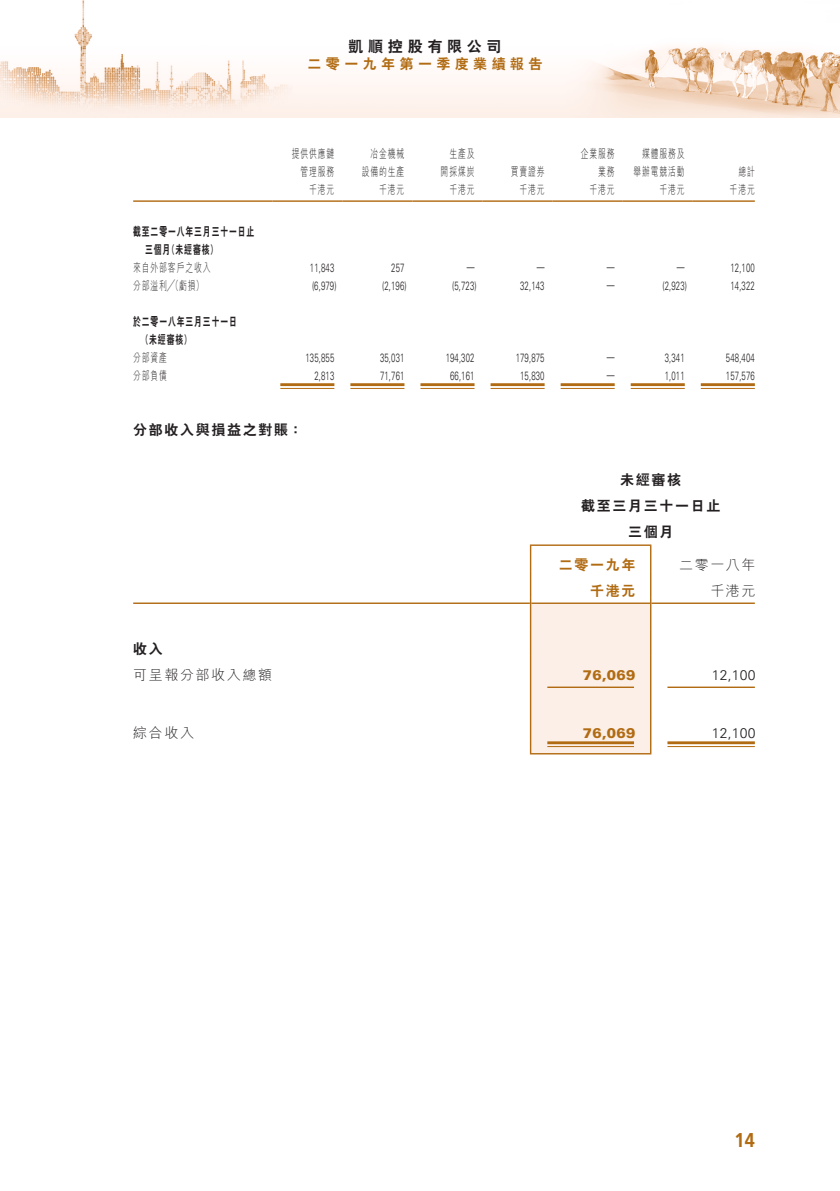
<style>
.page{position:relative;width:840px;height:1191px;background:#fff}
.page>*{position:absolute;margin:0;border:0;box-sizing:border-box;transform-origin:0 0}
.t1{font:700 20px "Frutiger LT Std";color:#b16b12;scale:.9 1}
.t2{font:800 15px "C Hei 2 HK";letter-spacing:.315em;color:#231f20}
._26___P2__Note{font:800 14px/26px "C Hei 2 HK";letter-spacing:.115em;color:#231f20;text-align:center}
._26___P2__Note-2{font:800 14px "C Hei 2 HK";letter-spacing:.315em;color:#b16b12}
._26___P2__Note-3{font:300 14px "M Hei HK";letter-spacing:.115em;color:#231f20}
._26___P2__Note-4{font:300 14px "Univers LT Std";letter-spacing:.015em;color:#231f20}
._26___P2__Note-5{font:900 14px "Univers LT Std";letter-spacing:.015em;color:#b16b12}
._26___P2__Note-6{font:300 12px "Univers LT Std";letter-spacing:.015em;color:#231f20;scale:.65 1}
._26___P2__Note-7{font:300 12px/18px "M Hei HK";letter-spacing:.115em;color:#231f20;text-align:right;scale:.65 1}
._26___P2__Note-8{font:800 12px/18px "C Hei 2 HK";letter-spacing:.115em;color:#231f20;text-align:center;scale:.65 1}
</style>
<div class="page">
<img style="left:0;top:0;width:839px;height:118px">
<hr style="left:133px;top:200px;width:139px;height:2px;background:#b16b12">
<hr style="left:272px;top:200px;width:70px;height:2px;background:#b16b12">
<hr style="left:342px;top:200px;width:70px;height:2px;background:#b16b12">
<hr style="left:412px;top:200px;width:70px;height:2px;background:#b16b12">
<hr style="left:482px;top:200px;width:70px;height:2px;background:#b16b12">
<hr style="left:552px;top:200px;width:70px;height:2px;background:#b16b12">
<hr style="left:622px;top:200px;width:70px;height:2px;background:#b16b12">
<hr style="left:692px;top:200px;width:62px;height:2px;background:#b16b12">
<hr style="left:280px;top:383px;width:54px;height:3px;background:#b16b12">
<hr style="left:280px;top:388px;width:54px;height:1px;background:#b16b12">
<hr style="left:350px;top:383px;width:54px;height:3px;background:#b16b12">
<hr style="left:350px;top:388px;width:54px;height:1px;background:#b16b12">
<hr style="left:420px;top:383px;width:54px;height:3px;background:#b16b12">
<hr style="left:420px;top:388px;width:54px;height:1px;background:#b16b12">
<hr style="left:490px;top:383px;width:54px;height:3px;background:#b16b12">
<hr style="left:490px;top:388px;width:54px;height:1px;background:#b16b12">
<hr style="left:560px;top:383px;width:54px;height:3px;background:#b16b12">
<hr style="left:560px;top:388px;width:54px;height:1px;background:#b16b12">
<hr style="left:630px;top:383px;width:54px;height:3px;background:#b16b12">
<hr style="left:630px;top:388px;width:54px;height:1px;background:#b16b12">
<hr style="left:700px;top:383px;width:54px;height:3px;background:#b16b12">
<hr style="left:700px;top:388px;width:54px;height:1px;background:#b16b12">
<hr style="left:529px;top:546px;width:2px;height:26px;background:#b16b12">
<hr style="left:529px;top:544px;width:122px;height:2px;background:#b16b12">
<hr style="left:649px;top:546px;width:2px;height:26px;background:#b16b12">
<hr style="left:529px;top:572px;width:2px;height:26px;background:#b16b12">
<hr style="left:649px;top:572px;width:2px;height:26px;background:#b16b12">
<hr style="left:529px;top:753px;width:122px;height:1px;background:#b16b12">
<div style="left:529px;top:598px;width:122px;height:155px;background:#fcefe7"></div>
<hr style="left:133px;top:602px;width:396px;height:2px;background:#b16b12">
<hr style="left:531px;top:602px;width:118px;height:2px;background:#b16b12">
<hr style="left:651px;top:602px;width:103px;height:2px;background:#b16b12">
<hr style="left:547px;top:686px;width:86px;height:2px;background:#b16b12">
<hr style="left:667px;top:686px;width:87px;height:2px;background:#b16b12">
<hr style="left:547px;top:741px;width:86px;height:3px;background:#b16b12">
<hr style="left:547px;top:746px;width:86px;height:1px;background:#b16b12">
<hr style="left:667px;top:741px;width:87px;height:3px;background:#b16b12">
<hr style="left:667px;top:746px;width:87px;height:1px;background:#b16b12">
<p class="t2" style="left:348px;top:37px;width:154px">凱順控股有限公司</p>
<p class="_26___P2__Note-2" style="left:307px;top:54px;width:236px">二零一九年第一季度業績報告</p>
<p class="_26___P2__Note-7" style="left:291px;top:144px;width:67px">提供供應鏈管理服務</p>
<p class="_26___P2__Note-7" style="left:361px;top:144px;width:67px">冶金機械設備的生產</p>
<p class="_26___P2__Note-7" style="left:449px;top:144px;width:40px">生產及</p>
<p class="_26___P2__Note-7" style="left:440px;top:162px;width:54px">開採煤炭</p>
<p class="_26___P2__Note-7" style="left:510px;top:162px;width:54px">買賣證券</p>
<p class="_26___P2__Note-7" style="left:580px;top:144px;width:54px">企業服務業務</p>
<p class="_26___P2__Note-7" style="left:641px;top:144px;width:67px">媒體服務及</p>
<p class="_26___P2__Note-7" style="left:633px;top:162px;width:80px">舉辦電競活動</p>
<p class="_26___P2__Note-7" style="left:738px;top:162px;width:27px">總計</p>
<p class="_26___P2__Note-7" style="left:309px;top:180px;width:40px">千港元</p>
<p class="_26___P2__Note-7" style="left:379px;top:180px;width:40px">千港元</p>
<p class="_26___P2__Note-7" style="left:449px;top:180px;width:40px">千港元</p>
<p class="_26___P2__Note-7" style="left:519px;top:180px;width:40px">千港元</p>
<p class="_26___P2__Note-7" style="left:589px;top:180px;width:40px">千港元</p>
<p class="_26___P2__Note-7" style="left:659px;top:180px;width:40px">千港元</p>
<p class="_26___P2__Note-7" style="left:729px;top:180px;width:40px">千港元</p>
<p class="_26___P2__Note-8" style="left:133px;top:223px;width:188px">截至二零一八年三月三十一日止（未經審核(</p>
<p class="_26___P2__Note-8" style="left:145px;top:241px;width:40px">三個月</p>
<p class="_26___P2__Note-7" style="left:133px;top:258px;width:120px">來自外部客戶之收入</p>
<p class="_26___P2__Note-6" style="left:310px;top:261px;width:39px">11,843</p>
<p class="_26___P2__Note-6" style="left:391px;top:261px;width:22px">257</p>
<p class="_26___P2__Note-6" style="left:466px;top:260px;width:13px">—</p>
<p class="_26___P2__Note-6" style="left:536px;top:260px;width:13px">—</p>
<p class="_26___P2__Note-6" style="left:606px;top:260px;width:13px">—</p>
<p class="_26___P2__Note-6" style="left:676px;top:260px;width:13px">—</p>
<p class="_26___P2__Note-6" style="left:730px;top:261px;width:39px">12,100</p>
<p class="_26___P2__Note-7" style="left:133px;top:276px;width:110px">分部溢利╱（虧損(</p>
<p class="_26___P2__Note-8" style="left:141px;top:313px;width:148px;text-align:left;text-indent:-8px">於二零一八年三月三十一日（未經審核(</p>
<p class="_26___P2__Note-6" style="left:312px;top:279px;width:39px">)6,979(</p>
<p class="_26___P2__Note-6" style="left:382px;top:279px;width:39px">)2,196(</p>
<p class="_26___P2__Note-6" style="left:452px;top:279px;width:39px">)5,723(</p>
<p class="_26___P2__Note-6" style="left:520px;top:279px;width:39px">32,143</p>
<p class="_26___P2__Note-6" style="left:606px;top:278px;width:13px">—</p>
<p class="_26___P2__Note-6" style="left:662px;top:279px;width:39px">)2,923(</p>
<p class="_26___P2__Note-6" style="left:730px;top:279px;width:39px">14,322</p>
<p class="_26___P2__Note-7" style="left:133px;top:348px;width:54px">分部資產</p>
<p class="_26___P2__Note-6" style="left:305px;top:351px;width:46px">135,855</p>
<p class="_26___P2__Note-6" style="left:380px;top:351px;width:39px">35,031</p>
<p class="_26___P2__Note-6" style="left:445px;top:351px;width:46px">194,302</p>
<p class="_26___P2__Note-6" style="left:515px;top:351px;width:46px">179,875</p>
<p class="_26___P2__Note-6" style="left:606px;top:350px;width:13px">—</p>
<p class="_26___P2__Note-6" style="left:664px;top:351px;width:32px">3,341</p>
<p class="_26___P2__Note-6" style="left:725px;top:351px;width:46px">548,404</p>
<p class="_26___P2__Note-7" style="left:133px;top:366px;width:54px">分部負債</p>
<p class="_26___P2__Note-6" style="left:314px;top:369px;width:32px">2,813</p>
<p class="_26___P2__Note-6" style="left:380px;top:369px;width:39px">71,761</p>
<p class="_26___P2__Note-6" style="left:450px;top:369px;width:39px">66,161</p>
<p class="_26___P2__Note-6" style="left:520px;top:369px;width:39px">15,830</p>
<p class="_26___P2__Note-6" style="left:606px;top:368px;width:13px">—</p>
<p class="_26___P2__Note-6" style="left:664px;top:369px;width:32px">1,011</p>
<p class="_26___P2__Note-6" style="left:725px;top:369px;width:46px">157,576</p>
<p class="_26___P2__Note" style="left:133px;top:417px;width:170px">分部收入與損益之對賬：</p>
<p class="_26___P2__Note" style="left:620px;top:467px;width:62px">未經審核</p>
<p class="_26___P2__Note" style="left:580px;top:493px;width:141px">截至三月三十一日止三個月</p>
<p class="_26___P2__Note-3" style="left:678px;top:555px;width:78px">二零一八年</p>
<p class="_26___P2__Note-2" style="left:558px;top:555px;width:78px">二零一九年</p>
<p class="_26___P2__Note-2" style="left:589px;top:581px;width:47px">千港元</p>
<p class="_26___P2__Note-3" style="left:710px;top:581px;width:47px">千港元</p>
<p class="_26___P2__Note" style="left:133px;top:636px;width:31px">收入</p>
<p class="_26___P2__Note-3" style="left:133px;top:665px;width:140px">可呈報分部收入總額</p>
<p class="_26___P2__Note-5" style="left:582px;top:666px;width:54px">76,069</p>
<p class="_26___P2__Note-4" style="left:711px;top:667px;width:45px">12,100</p>
<p class="_26___P2__Note-3" style="left:133px;top:723px;width:62px">綜合收入</p>
<p class="_26___P2__Note-5" style="left:582px;top:724px;width:54px">76,069</p>
<p class="_26___P2__Note-4" style="left:711px;top:725px;width:45px">12,100</p>
<h1 class="t1" style="left:734px;top:1128px;width:24px">14</h1>
</div>
